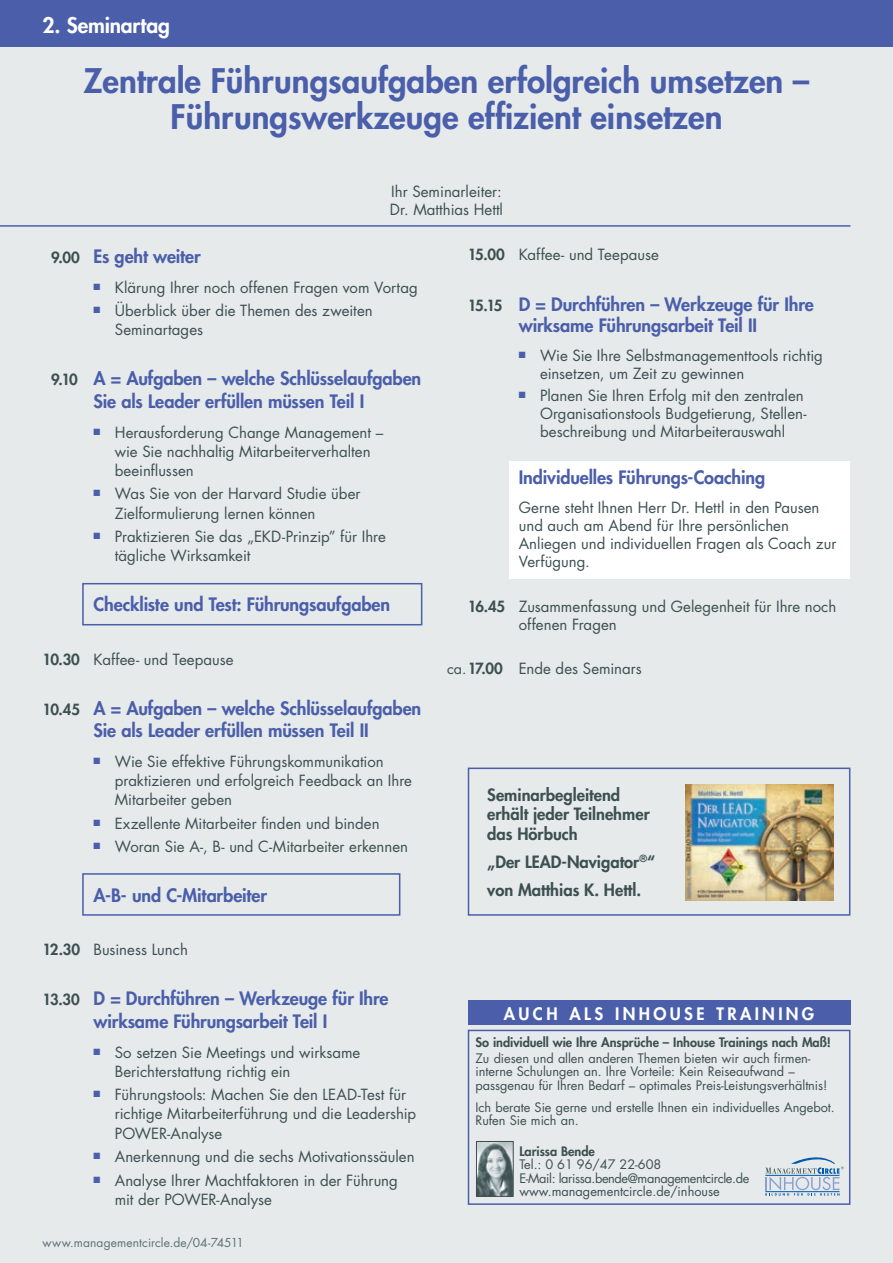
<style>
.page{position:relative;width:893px;height:1263px;background:#fff}
.page>*{position:absolute;margin:0;border:0;box-sizing:border-box;transform-origin:0 0}
.AbsatzProgrammTagMot{font:800 33px/36px "Futura Std";color:#4a5eaa;text-align:center}
.AbsatzProgrammBalken{font:800 21px "Futura Std";letter-spacing:-.005em;color:#fff}
.AbsatzProgrammTagAbl{font:800 18px/22.2px "Futura Std";letter-spacing:-.005em;color:#4a5eaa;text-align:center}
.t1{font:800 16.65px "Futura Std";letter-spacing:.2em;color:#fff}
.AbsatzVorankKontakt{font:800 16.5px/19.5px "Futura Std";color:#3d4f51}
.AbsatzProgrammTagAbl-2{font:15px/19.2px "Futura Std";color:#3d4f51}
.AbsatzProgrammTagLei{font:15px "Futura Std";color:#3d4f51}
.AbsatzInhouseTrainin{font:12.75px/13.5px "Futura Std";letter-spacing:-.005em;color:#3d4f51}
.AbsatzInhouseTrainin-2{font:800 12.75px "Futura Std";letter-spacing:-.005em;color:#3d4f51}
.AbsatzInhouseTrainin-3{font:12.75px "Futura Std";letter-spacing:-.03em;color:#3d4f51}
.AbsatzProgrammFooter{font:12px "Futura Std";letter-spacing:.01em;color:#5e7073}
.s1{font-size:15px;color:#3d4f51}
.s2{font-weight:800}
.s3{font-size:14.25px}
</style>
<div class="page">
<div style="left:0;top:21px;width:893px;height:1242px;background:#e6eaeb"></div>
<div style="left:510px;top:461px;width:340px;height:118px;background:#fff"></div>
<div style="left:0;top:0;width:893px;height:47px;background:#4a5eaa"></div>
<hr style="left:0;top:225px;width:850px;height:2px;background:#4a5eaa">
<div style="left:82px;top:873px;width:318px;height:43px;border:2px solid #4a5eaa"></div>
<div style="left:82px;top:583px;width:340px;height:42px;border:2px solid #4a5eaa"></div>
<div style="left:468px;top:1030px;width:382px;height:175px;border:2px solid #4a5eaa"></div>
<div style="left:468px;top:1000px;width:382px;height:25px;background:#4a5eaa"></div>
<svg style="left:476px;top:1141px;width:38px;height:56px;background:#859395"></svg>
<svg style="left:765px;top:1157px;width:79px;height:38px"></svg>
<img style="left:686px;top:785px;width:148px;height:115px">
<div style="left:468px;top:767px;width:382px;height:149px;border:2px solid #4a5eaa"></div>
<p class="AbsatzProgrammBalken" style="left:43px;top:12px;width:129px">2. Seminartag</p>
<p class="AbsatzProgrammTagMot" style="left:84px;top:63px;width:727px">Zentrale Führungsaufgaben erfolgreich umsetzen –<br>Führungswerkzeuge effizient einsetzen</p>
<p class="AbsatzProgrammTagLei" style="left:391px;top:182px;width:112px">Ihr Seminarleiter:</p>
<p class="AbsatzProgrammTagLei" style="left:390px;top:200px;width:115px">Dr. Matthias Hettl</p>
<p class="AbsatzProgrammTagAbl" style="left:51px;top:245px;width:151px"><span class="s1">9.00</span> Es geht weiter</p>
<p class="AbsatzProgrammTagAbl-2" style="left:94px;top:278px;width:326px"><sup>■</sup> Klärung Ihrer noch offenen Fragen vom Vortag</p>
<p class="AbsatzProgrammTagAbl-2" style="left:115px;top:301px;width:259px;text-indent:-21px"><sup>■</sup> Überblick über die Themen des zweiten<br>Seminartages</p>
<p class="AbsatzProgrammTagAbl" style="left:94px;top:368px;width:329px;text-align:left;text-indent:-42px"><span class="s1">9.10</span> A = Aufgaben – welche Schlüsselaufgaben<br>Sie als Leader erfüllen müssen Teil I</p>
<p class="AbsatzProgrammTagAbl-2" style="left:115px;top:423px;width:270px;text-indent:-21px"><sup>■</sup> Herausforderung Change Management – wie Sie nachhaltig Mitarbeiterverhalten beeinflussen</p>
<p class="AbsatzProgrammTagAbl-2" style="left:115px;top:484px;width:247px;text-indent:-21px"><sup>■</sup> Was Sie von der Harvard Studie über<br>Zielformulierung lernen können</p>
<p class="AbsatzProgrammTagAbl-2" style="left:115px;top:527px;width:273px;text-indent:-21px"><sup>■</sup> Praktizieren Sie das „EKD-Prinzip” für Ihre tägliche Wirksamkeit</p>
<p class="AbsatzProgrammTagAbl" style="left:94px;top:594px;width:298px">Checkliste und Test: Führungsaufgaben</p>
<p class="AbsatzProgrammTagAbl-2" style="left:43px;top:650px;width:193px"><span class="s2">10.30</span> Kaffee- und Teepause</p>
<p class="AbsatzProgrammTagAbl" style="left:43px;top:697px;width:380px"><span class="s1">10.45</span> A = Aufgaben – welche Schlüsselaufgaben<br>Sie als Leader erfüllen müssen Teil II</p>
<p class="AbsatzProgrammTagAbl-2" style="left:115px;top:752px;width:299px;text-indent:-21px"><sup>■</sup> Wie Sie effektive Führungskommunikation praktizieren und erfolgreich Feedback an Ihre<br>Mitarbeiter geben</p>
<p class="AbsatzProgrammTagAbl-2" style="left:94px;top:814px;width:288px"><sup>■</sup> Exzellente Mitarbeiter finden und binden</p>
<p class="AbsatzProgrammTagAbl-2" style="left:94px;top:837px;width:316px"><sup>■</sup> Woran Sie A-, B- und C-Mitarbeiter erkennen</p>
<p class="AbsatzProgrammTagAbl" style="left:94px;top:884px;width:175px">A-B- und C-Mitarbeiter</p>
<p class="AbsatzProgrammTagAbl-2" style="left:43px;top:940px;width:147px"><span class="s2">12.30</span> Business Lunch</p>
<p class="AbsatzProgrammTagAbl" style="left:43px;top:988px;width:348px"><span class="s1">13.30</span> D = Durchführen – Werkzeuge für Ihre wirksame Führungsarbeit Teil I</p>
<p class="AbsatzProgrammTagAbl-2" style="left:115px;top:1042px;width:247px;text-indent:-21px"><sup>■</sup> So setzen Sie Meetings und wirksame<br>Berichterstattung richtig ein</p>
<p class="AbsatzProgrammTagAbl-2" style="left:115px;top:1085px;width:303px;text-indent:-21px"><sup>■</sup> Führungstools: Machen Sie den LEAD-Test für richtige Mitarbeiterführung und die Leadership<br>POWER-Analyse</p>
<p class="AbsatzProgrammTagAbl-2" style="left:94px;top:1147px;width:323px"><sup>■</sup> Anerkennung und die sechs Motivationssäulen</p>
<p class="AbsatzProgrammTagAbl-2" style="left:115px;top:1171px;width:285px;text-indent:-21px"><sup>■</sup> Analyse Ihrer Machtfaktoren in der Führung mit der POWER-Analyse</p>
<p class="AbsatzProgrammFooter" style="left:43px;top:1235px;width:203px">www.managementcircle.de/04-74511</p>
<p class="AbsatzProgrammTagAbl-2" style="left:468px;top:245px;width:193px"><span class="s2">15.00</span> Kaffee- und Teepause</p>
<p class="AbsatzProgrammTagAbl" style="left:468px;top:294px;width:348px;line-height:21px"><span class="s1">15.15</span> D = Durchführen – Werkzeuge für Ihre wirksame Führungsarbeit Teil II</p>
<p class="AbsatzProgrammTagAbl-2" style="left:540px;top:346px;width:284px;line-height:18px;text-indent:-21px"><sup>■</sup> Wie Sie Ihre Selbstmanagementtools richtig einsetzen, um Zeit zu gewinnen</p>
<p class="AbsatzProgrammTagAbl-2" style="left:540px;top:386px;width:268px;line-height:18px;text-indent:-21px"><sup>■</sup> Planen Sie Ihren Erfolg mit den zentralen<br>Organisationstools Budgetierung, Stellen&shy;beschreibung und Mitarbeiterauswahl</p>
<p class="AbsatzProgrammTagAbl" style="left:519px;top:467px;width:248px">Individuelles Führungs-Coaching</p>
<p class="AbsatzProgrammTagAbl-2" style="left:519px;top:499px;width:319px;line-height:18px">Gerne steht Ihnen Herr Dr. Hettl in den Pausen und auch am Abend für Ihre persönlichen Anliegen und individuellen Fragen als Coach zur Verfügung.</p>
<p class="AbsatzProgrammTagAbl-2" style="left:519px;top:597px;width:319px;line-height:18px;text-indent:-51px"><span class="s2">16.45</span> Zusammenfassung und Gelegenheit für Ihre noch offenen Fragen</p>
<p class="AbsatzProgrammTagAbl-2" style="left:447px;top:659px;width:196px"><span class="s3">ca.</span><span class="s2">17.00</span> Ende des Seminars</p>
<p class="AbsatzVorankKontakt" style="left:487px;top:785px;width:164px">Seminarbegleitend erhält jeder Teilnehmer das Hörbuch</p>
<p class="AbsatzVorankKontakt" style="left:487px;top:852px;width:169px">„Der LEAD-Navigator<sup>®</sup>“</p>
<p class="AbsatzVorankKontakt" style="left:487px;top:880px;width:155px">von Matthias K. Hettl.</p>
<p class="t1" style="left:504px;top:1003px;width:42px">AUch</p>
<p class="t1" style="left:570px;top:1003px;width:13px">als</p>
<p class="t1" style="left:615px;top:1003px;width:67px">Inh ouse</p>
<p class="t1" style="left:716px;top:1003px;width:22px">Trai</p>
<p class="t1" style="left:762px;top:1003px;width:51px">ning</p>
<p class="AbsatzInhouseTrainin-2" style="left:476px;top:1034px;width:357px">So individuell wie Ihre Ansprüche – Inhouse Trainings nach Maß!</p>
<p class="AbsatzInhouseTrainin" style="left:476px;top:1051px;width:354px">Zu diesen und allen anderen Themen bieten wir auch firmen&shy;interne Schulungen an. Ihre Vorteile: Kein Reiseaufwand – passgenau für Ihren Bedarf – optimales Preis-Leistungsverhältnis!</p>
<p class="AbsatzInhouseTrainin" style="left:476px;top:1100px;width:361px">Ich berate Sie gerne und erstelle Ihnen ein individuelles Angebot.<br>Rufen Sie mich an.</p>
<p class="AbsatzInhouseTrainin-2" style="left:519px;top:1143px;width:77px">Larissa Bende</p>
<p class="AbsatzInhouseTrainin" style="left:519px;top:1158px;width:143px">Tel.: 0 61 96/47 22-608</p>
<p class="AbsatzInhouseTrainin-3" style="left:519px;top:1170px;width:231px">E-Mail: larissa.bende@managementcircle.de</p>
<p class="AbsatzInhouseTrainin" style="left:519px;top:1185px;width:202px">www.managementcircle.de/inhouse</p>
</div>
